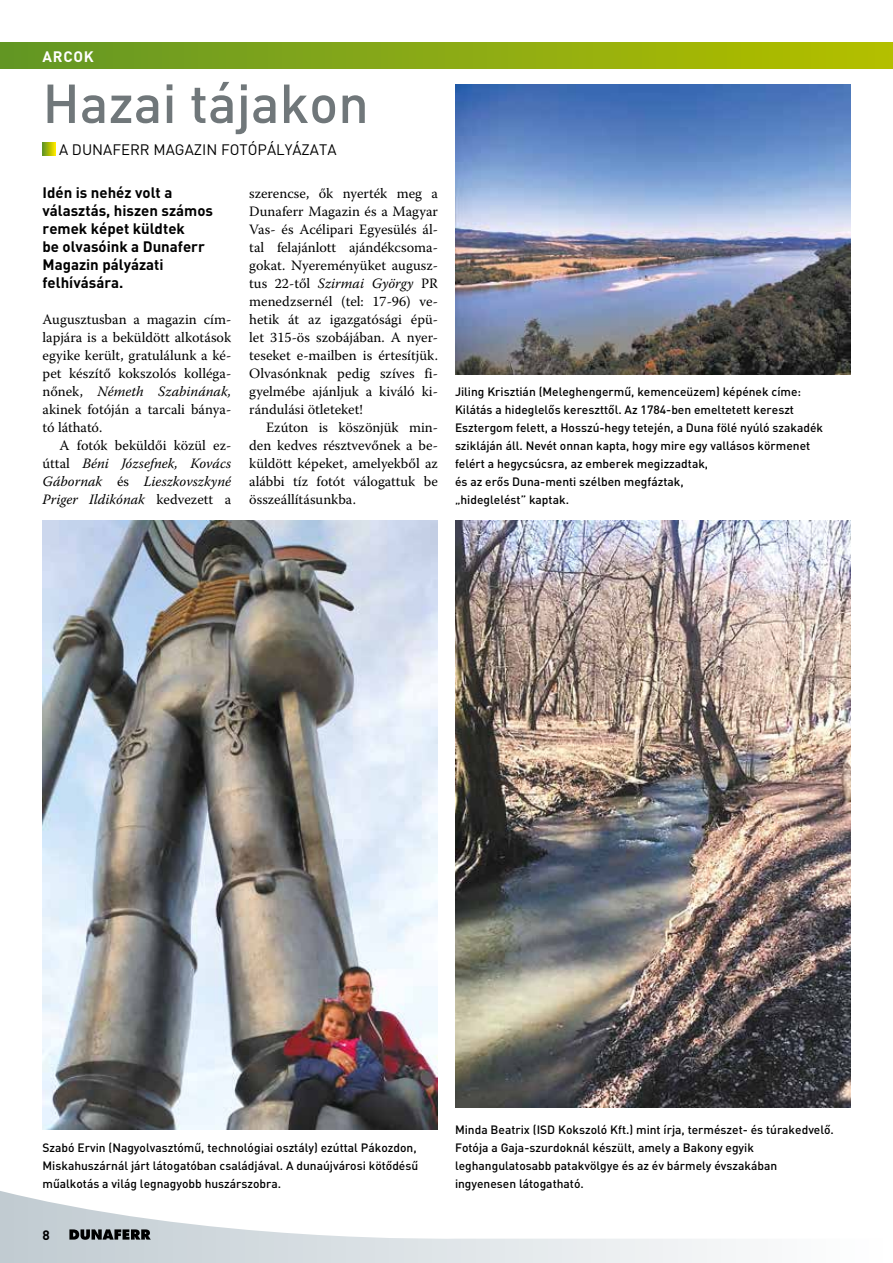
<style>
.page{position:relative;width:893px;height:1263px;background:#fff}
.page>*{position:absolute;margin:0;border:0;box-sizing:border-box;transform-origin:0 0}
.t1{font:500 54px "DIN";color:#70777a}
.t2{font:700 15px/18px "DIN";color:#000}
.t3{font:15px "DIN";color:#000}
.t4{font:700 15px "DIN";letter-spacing:.05em;color:#fff}
.t5{font:14.25px/18px "Warnock Pro";color:#000;text-align:justify}
.t6{font:italic 14.25px/18px "Warnock Pro";color:#000;text-align:justify}
.t7{font:700 13.5px "DIN";color:#000}
.t8{font:500 12px/18px "DIN";color:#000}
.s1{font-style:italic}
.s2{font-style:normal}
</style>
<div class="page">
<div style="left:0;top:43px;width:893px;height:25px;background:linear-gradient(to right,#629627,#b4bf00)"></div>
<svg style="left:43px;top:142px;width:12px;height:13px"></svg>
<img style="left:455px;top:521px;width:395px;height:587px">
<img style="left:455px;top:85px;width:395px;height:289px">
<img style="left:43px;top:521px;width:395px;height:608px">
<svg style="left:0;top:1191px;width:736px;height:72px"></svg>
<svg style="left:69px;top:1229px;width:82px;height:11px"></svg>
<p class="t4" style="left:43px;top:46px;width:53px">ARCOK</p>
<h1 class="t1" style="left:43px;top:67px;width:328px">Hazai tájakon</h1>
<p class="t3" style="left:59px;top:140px;width:279px">A DUNAFERR MAGAZIN FOTÓPÁLYÁZATA</p>
<p class="t2" style="left:43px;top:183px;width:172px">Idén is nehéz volt a választás, hiszen számos remek képet küldtek<br>be olvasóink a Dunaferr<br>Magazin pályázati felhívására.</p>
<p class="t5" style="left:43px;top:310px;width:190px">Augusztusban a magazin cím&shy;lapjára is a beküldött alkotások egyike került, gratulálunk a ké&shy;pet készítő kokszolós kolléga&shy;nőnek, <span class="s1">Németh Szabinának, </span>akinek fotóján a tarcali bánya&shy;tó látható.</p>
<p class="t6" style="left:43px;top:436px;width:190px;text-indent:17px"><span class="s2">A fotók beküldői közül ez&shy;úttal</span> Béni Józsefnek, Kovács Gábornak <span class="s2">és</span> Lieszkovszkyné Priger Ildikónak <span class="s2">kedvezett a</span></p>
<p class="t5" style="left:249px;top:184px;width:190px">szerencse, ők nyerték meg a Dunaferr Magazin és a Magyar Vas- és Acélipari Egyesülés ál&shy;tal felajánlott ajándékcsoma&shy;gokat. Nyereményüket augusz&shy;tus 22-től <span class="s1">Szirmai György</span> PR menedzsernél (tel: 17-96) ve&shy;hetik át az igazgatósági épü&shy;let 315-ös szobájában. A nyer&shy;teseket e-mailben is értesítjük.<br>Olvasónknak pedig szíves fi&shy;gyelmébe ajánljuk a kiváló ki&shy;rándulási ötleteket!</p>
<p class="t5" style="left:249px;top:418px;width:190px;text-indent:17px">Ezúton is köszönjük min&shy;den kedves résztvevőnek a be&shy;küldött képeket, amelyekből az alábbi tíz fotót válogattuk be összeállításunkba.</p>
<p class="t8" style="left:455px;top:382px;width:370px">Jiling Krisztián (Meleghengermű, kemenceüzem) képének címe:<br>Kilátás a hideglelős kereszttől. Az 1784-ben emeltetett kereszt Esztergom felett, a Hosszú-hegy tetején, a Duna fölé nyúló szakadék szikláján áll. Nevét onnan kapta, hogy mire egy vallásos körmenet felért a hegycsúcsra, az emberek megizzadtak,<br>és az erős Duna-menti szélben megfáztak,<br>„hideglelést” kaptak.</p>
<p class="t8" style="left:43px;top:1138px;width:377px">Szabó Ervin (Nagyolvasztómű, technológiai osztály) ezúttal Pákozdon,<br>Miskahuszárnál járt látogatóban családjával. A dunaújvárosi kötődésű műalkotás a világ legnagyobb huszárszobra.</p>
<p class="t7" style="left:43px;top:1225px;width:9px">8</p>
<p class="t8" style="left:455px;top:1120px;width:380px">Minda Beatrix (ISD Kokszoló Kft.) mint írja, természet- és túrakedvelő.<br>Fotója a Gaja-szurdoknál készült, amely a Bakony egyik leghangulatosabb patakvölgye és az év bármely évszakában ingyenesen látogatható.</p>
</div>
